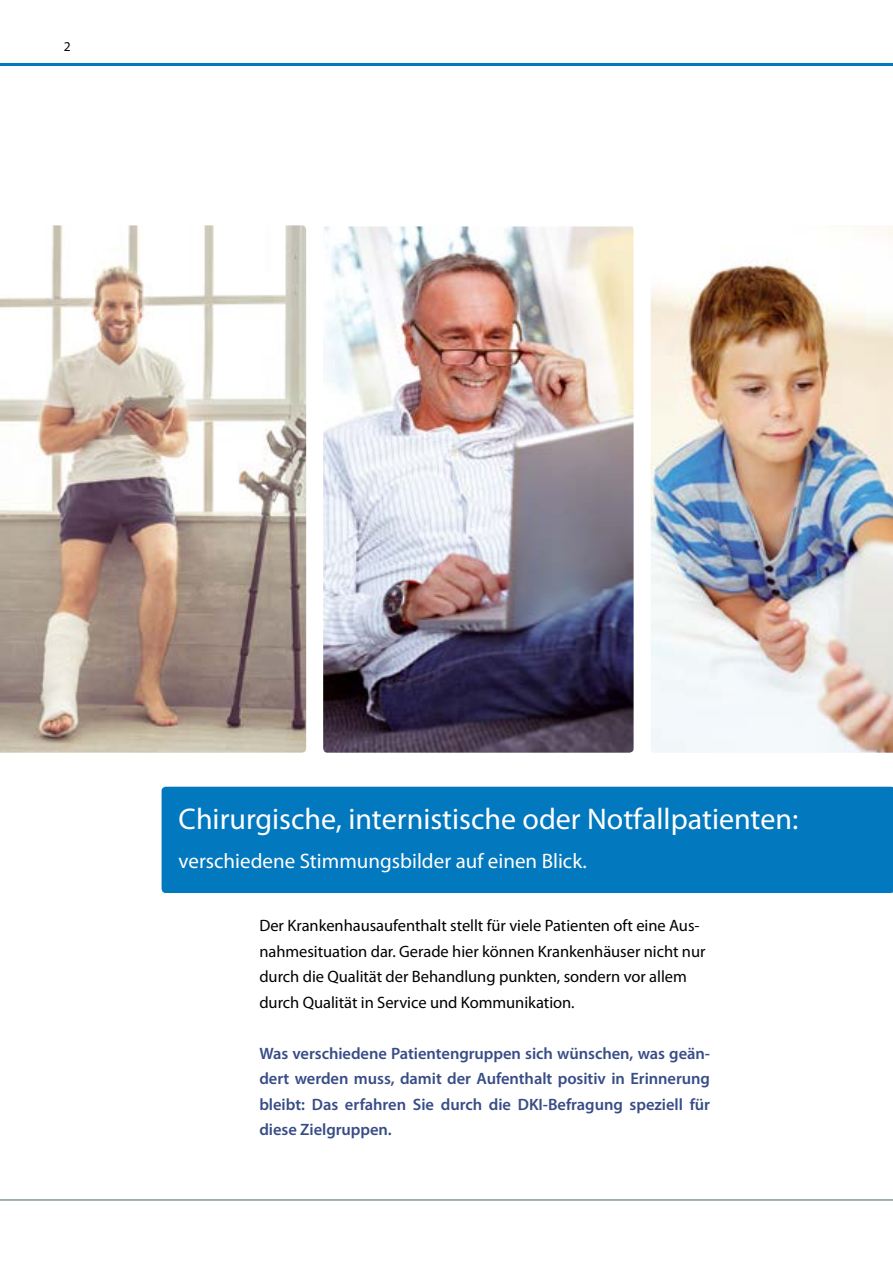
<style>
.page{position:relative;width:893px;height:1263px;background:#fff}
.page>*{position:absolute;margin:0;border:0;box-sizing:border-box;transform-origin:0 0}
.t1{font:30px "Myriad Pro";color:#fff}
.t2{font:21px "Myriad Pro";color:#fff}
.t3{font:16.5px/25.5px "Myriad Pro";letter-spacing:-.005em;color:#000}
.t4{font:600 16.5px/25.5px "Myriad Pro";letter-spacing:-.005em;color:#384d87;text-align:justify}
.t5{font:13.5px "Myriad Pro";color:#000}
</style>
<div class="page">
<hr style="left:0;top:64px;width:893px;height:2px;background:#0278be">
<hr style="left:0;top:1199px;width:893px;height:2px;background:#829599">
<div style="left:162px;top:787px;width:731px;height:106px;background:#0278be"></div>
<img style="left:323px;top:226px;width:311px;height:527px">
<img style="left:0;top:225px;width:306px;height:528px">
<img style="left:651px;top:226px;width:242px;height:527px">
<p class="t5" style="left:64px;top:38px;width:8px">2</p>
<h1 class="t1" style="left:179px;top:801px;width:621px">Chirurgische, internistische oder Notfallpatienten:</h1>
<p class="t2" style="left:179px;top:847px;width:410px">verschiedene Stimmungsbilder auf einen Blick.</p>
<p class="t3" style="left:259px;top:913px;width:448px">Der Krankenhausaufenthalt stellt für viele Patienten oft eine Aus&shy;nahmesituation dar. Gerade hier können Krankenhäuser nicht nur durch die Qualität der Behandlung punkten, sondern vor allem durch Qualität in Service und Kommunikation.</p>
<p class="t4" style="left:259px;top:1040px;width:452px">Was verschiedene Patientengruppen sich wünschen, was geän&shy;dert werden muss, damit der Aufenthalt positiv in Erinnerung bleibt: Das erfahren Sie durch die DKI-Befragung speziell für diese Zielgruppen.</p>
</div>
